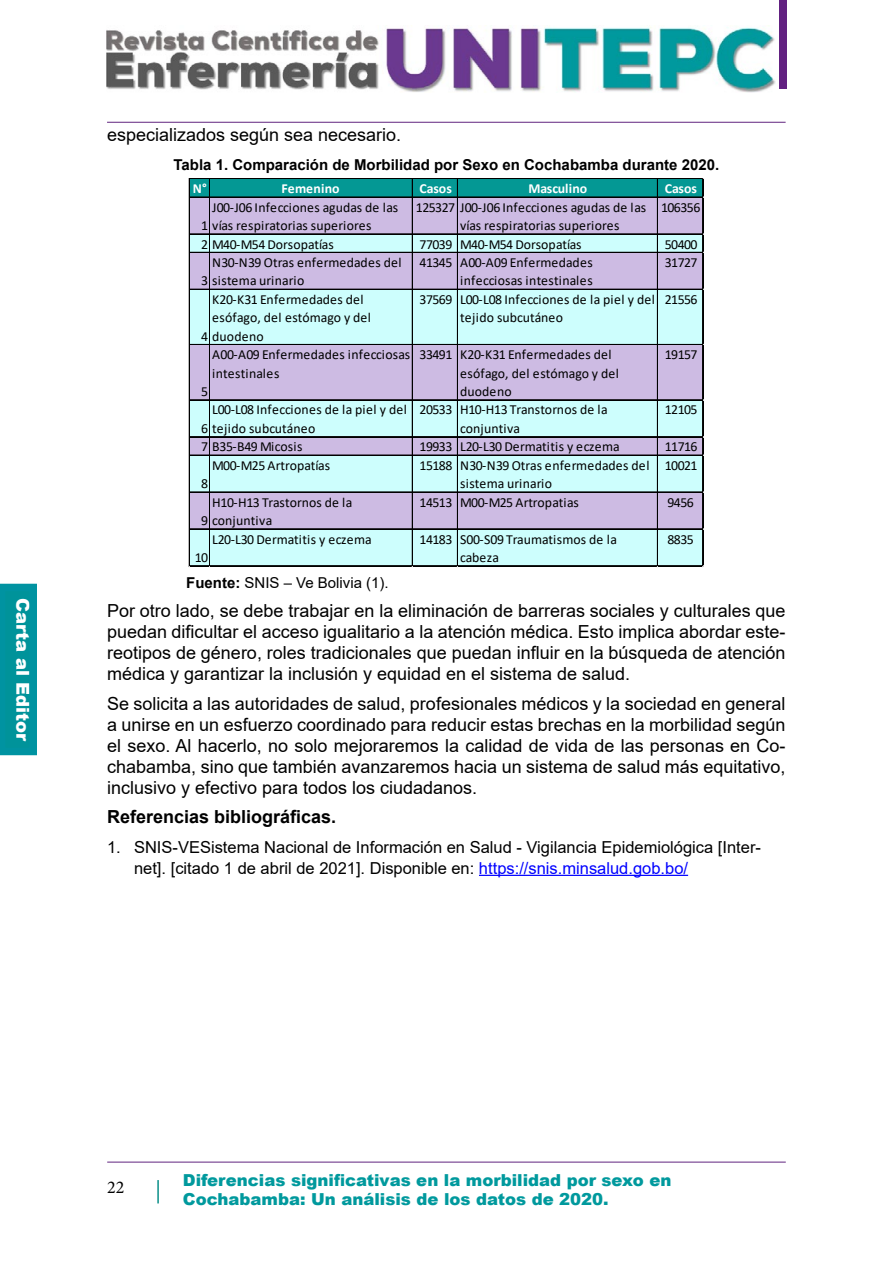
<style>
.page{position:relative;width:893px;height:1263px;background:#fff}
.page>*{position:absolute;margin:0;border:0;box-sizing:border-box;transform-origin:0 0}
.t1{font:18px/21px "Arial";color:#000;text-align:justify}
.t2{font:700 18px "Arial";color:#000}
.t3{font:900 18px "Arial";color:#fff}
.t4{font:18px "Minion Pro";color:#000}
.t5{font:16.5px/21px "Arial";color:#000}
.t6{font:900 16.5px/19.8px "Arial";color:#00999d}
.t7{font:700 15px "Arial";color:#000}
.t8{font:15px "Arial";color:#000}
.t9{font:13.8px/18.5px "Calibri";letter-spacing:.005em;color:#000}
.t10{font:13.8px "Calibri";letter-spacing:-.015em;color:#000}
.t11{font:700 13.8px "Calibri";letter-spacing:-.005em;color:#fff}
.t12{font:13.8px "Calibri";letter-spacing:-.02em;color:#000}
.s1{font-weight:700}
.s2{color:#00f}
</style>
<div class="page">
<div style="left:780px;top:0;width:7px;height:89px;background:#622181"></div>
<hr style="left:107px;top:122px;width:679px;height:1px;background:#60247f">
<hr style="left:107px;top:1162px;width:679px;height:1px;background:#60247f">
<hr style="left:157px;top:1180px;width:2px;height:23px;background:#0b8f89">
<img style="left:106px;top:27px;width:670px;height:65px">
<div style="left:0;top:584px;width:37px;height:171px;background:#00939a"></div>
<hr style="left:479px;top:875px;width:209px;height:1px;background:#00f">
<div style="left:190px;top:179px;width:513px;height:19px;background:#049894"></div>
<div style="left:190px;top:197px;width:513px;height:38px;background:#cdbbe3"></div>
<div style="left:190px;top:234px;width:513px;height:19px;background:#cdfefd"></div>
<div style="left:190px;top:252px;width:513px;height:38px;background:#cdbbe3"></div>
<div style="left:190px;top:289px;width:513px;height:56px;background:#cdfefd"></div>
<div style="left:190px;top:344px;width:513px;height:57px;background:#cdbbe3"></div>
<div style="left:190px;top:400px;width:513px;height:37px;background:#cdfefd"></div>
<div style="left:190px;top:437px;width:513px;height:19px;background:#cdbbe3"></div>
<div style="left:190px;top:455px;width:513px;height:38px;background:#cdfefd"></div>
<div style="left:190px;top:492px;width:513px;height:38px;background:#cdbbe3"></div>
<div style="left:190px;top:529px;width:513px;height:37px;background:#cdfefd"></div>
<hr style="left:190px;top:178px;width:513px;height:1px;background:#000">
<hr style="left:190px;top:197px;width:513px;height:1px;background:#000">
<hr style="left:190px;top:234px;width:513px;height:1px;background:#000">
<hr style="left:190px;top:252px;width:513px;height:1px;background:#000">
<hr style="left:190px;top:289px;width:513px;height:1px;background:#000">
<hr style="left:190px;top:344px;width:513px;height:1px;background:#000">
<hr style="left:190px;top:399px;width:513px;height:1px;background:#000">
<hr style="left:190px;top:400px;width:513px;height:1px;background:#000">
<hr style="left:190px;top:436px;width:513px;height:1px;background:#000">
<hr style="left:190px;top:437px;width:513px;height:1px;background:#000">
<hr style="left:190px;top:455px;width:513px;height:1px;background:#000">
<hr style="left:190px;top:492px;width:513px;height:1px;background:#000">
<hr style="left:190px;top:528px;width:513px;height:1px;background:#000">
<hr style="left:190px;top:529px;width:513px;height:1px;background:#000">
<hr style="left:189px;top:178px;width:1px;height:388px;background:#000">
<hr style="left:209px;top:179px;width:1px;height:387px;background:#000">
<hr style="left:412px;top:179px;width:1px;height:387px;background:#000">
<hr style="left:457px;top:179px;width:1px;height:387px;background:#000">
<hr style="left:657px;top:179px;width:1px;height:387px;background:#000">
<hr style="left:190px;top:565px;width:513px;height:1px;background:#000">
<hr style="left:190px;top:566px;width:513px;height:1px;background:#000">
<hr style="left:702px;top:179px;width:1px;height:387px;background:#000">
<h1 class="t3" style="left:36px;top:597px;width:146px;rotate:90deg">Carta al Editor</h1>
<h1 class="t1" style="left:107px;top:124px;width:296px">especializados según sea necesario.</h1>
<p class="t7" style="left:173px;top:154px;width:547px">Tabla 1. Comparación de Morbilidad por Sexo en Cochabamba durante 2020.</p>
<p class="t11" style="left:193px;top:179px;width:15px">N°</p>
<p class="t11" style="left:281px;top:179px;width:60px">Femenino</p>
<p class="t11" style="left:420px;top:179px;width:34px">Casos</p>
<p class="t11" style="left:528px;top:179px;width:61px">Masculino</p>
<p class="t11" style="left:665px;top:179px;width:34px">Casos</p>
<p class="t9" style="left:201px;top:216px;width:172px">1 vías respiratorias superiores</p>
<p class="t9" style="left:212px;top:198px;width:188px">J00-J06 Infecciones agudas de las</p>
<p class="t9" style="left:460px;top:198px;width:188px;text-indent:-44px">125327 J00-J06 Infecciones agudas de las vías respiratorias superiores</p>
<p class="t9" style="left:661px;top:198px;width:41px">106356</p>
<p class="t10" style="left:201px;top:234px;width:134px">2 M40-M54 Dorsopatías</p>
<p class="t12" style="left:420px;top:234px;width:164px">77039 M40-M54 Dorsopatías</p>
<p class="t9" style="left:665px;top:234px;width:34px">50400</p>
<p class="t9" style="left:201px;top:271px;width:105px">3 sistema urinario</p>
<p class="t9" style="left:212px;top:253px;width:191px">N30-N39 Otras enfermedades del</p>
<p class="t9" style="left:420px;top:253px;width:175px;text-align:right">41345 A00-A09 Enfermedades infecciosas intestinales</p>
<p class="t9" style="left:665px;top:253px;width:34px">31727</p>
<p class="t9" style="left:212px;top:290px;width:160px">K20-K31 Enfermedades del esófago, del estómago y del</p>
<p class="t9" style="left:460px;top:290px;width:196px;text-indent:-41px">37569 L00-L08 Infecciones de la piel y del tejido subcutáneo</p>
<p class="t9" style="left:665px;top:290px;width:34px">21556</p>
<p class="t9" style="left:201px;top:327px;width:64px">4 duodeno</p>
<p class="t9" style="left:212px;top:345px;width:200px">A00-A09 Enfermedades infecciosas intestinales</p>
<p class="t9" style="left:460px;top:345px;width:160px;text-indent:-41px">33491 K20-K31 Enfermedades del esófago, del estómago y del duodeno</p>
<p class="t9" style="left:665px;top:345px;width:34px">19157</p>
<p class="t9" style="left:201px;top:419px;width:116px">6 tejido subcutáneo</p>
<p class="t9" style="left:201px;top:382px;width:9px">5</p>
<p class="t9" style="left:212px;top:400px;width:196px">L00-L08 Infecciones de la piel y del</p>
<p class="t9" style="left:460px;top:400px;width:149px;text-indent:-41px">20533 H10-H13 Transtornos de la conjuntiva</p>
<p class="t9" style="left:665px;top:400px;width:34px">12105</p>
<p class="t9" style="left:201px;top:437px;width:103px">7 B35-B49 Micosis</p>
<p class="t10" style="left:420px;top:437px;width:202px">19933 L20-L30 Dermatitis y eczema</p>
<p class="t9" style="left:665px;top:437px;width:34px">11716</p>
<p class="t9" style="left:201px;top:474px;width:9px">8</p>
<p class="t10" style="left:212px;top:456px;width:119px">M00-M25 Artropatías</p>
<p class="t9" style="left:460px;top:456px;width:191px;text-indent:-41px">15188 N30-N39 Otras enfermedades del sistema urinario</p>
<p class="t9" style="left:665px;top:456px;width:34px">10021</p>
<p class="t9" style="left:201px;top:511px;width:73px">9 conjuntiva</p>
<p class="t9" style="left:212px;top:492px;width:142px">H10-H13 Trastornos de la</p>
<p class="t10" style="left:420px;top:492px;width:161px">14513 M00-M25 Artropatias</p>
<p class="t9" style="left:667px;top:492px;width:28px">9456</p>
<p class="t9" style="left:212px;top:529px;width:161px">L20-L30 Dermatitis y eczema</p>
<p class="t9" style="left:460px;top:529px;width:158px;text-indent:-41px">14183 S00-S09 Traumatismos de la cabeza</p>
<p class="t9" style="left:667px;top:529px;width:28px">8835</p>
<p class="t8" style="left:186px;top:572px;width:204px"><span class="s1">Fuente:</span> SNIS – Ve Bolivia (1).</p>
<p class="t1" style="left:107px;top:600px;width:680px">Por otro lado, se debe trabajar en la eliminación de barreras sociales y culturales que puedan dificultar el acceso igualitario a la atención médica. Esto implica abordar este&shy;reotipos de género, roles tradicionales que puedan influir en la búsqueda de atención médica y garantizar la inclusión y equidad en el sistema de salud.</p>
<p class="t1" style="left:107px;top:693px;width:680px">Se solicita a las autoridades de salud, profesionales médicos y la sociedad en general a unirse en un esfuerzo coordinado para reducir estas brechas en la morbilidad según el sexo. Al hacerlo, no solo mejoraremos la calidad de vida de las personas en Co&shy;chabamba, sino que también avanzaremos hacia un sistema de salud más equitativo, inclusivo y efectivo para todos los ciudadanos.</p>
<h1 class="t2" style="left:107px;top:804px;width:231px">Referencias bibliográficas.</h1>
<p class="t5" style="left:134px;top:836px;width:629px;text-indent:-27px">1. SNIS-VESistema Nacional de Información en Salud - Vigilancia Epidemiológica [Inter&shy;net]. [citado 1 de abril de 2021]. Disponible en: <span class="s2">https://snis.minsalud.gob.bo/</span></p>
<p class="t9" style="left:195px;top:548px;width:15px">10</p>
<h1 class="t4" style="left:107px;top:1175px;width:19px">22</h1>
<p class="t6" style="left:183px;top:1169px;width:490px">Diferencias significativas en la morbilidad por sexo en<br>Cochabamba: Un análisis de los datos de 2020.</p>
</div>
